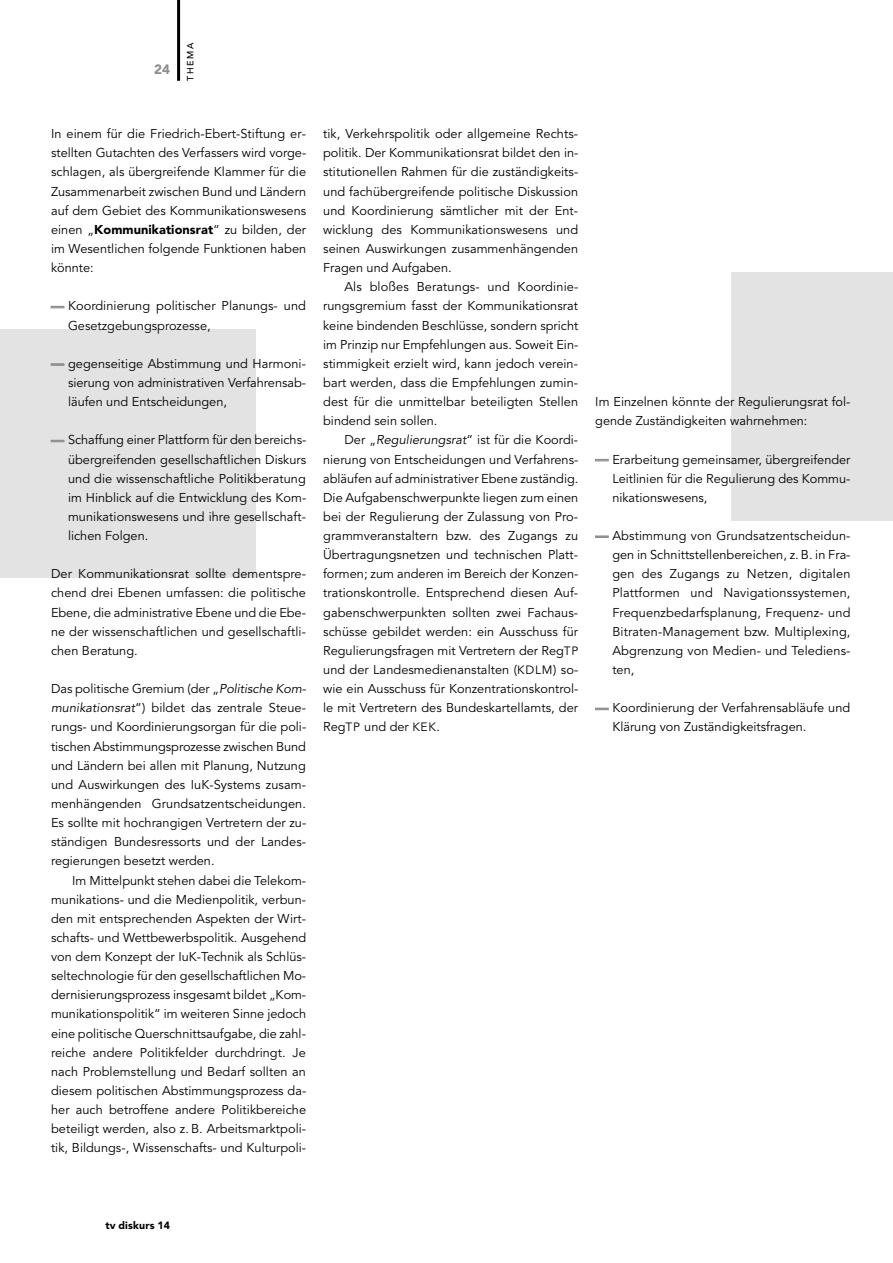
<style>
.page{position:relative;width:893px;height:1263px;background:#fff}
.page>*{position:absolute;margin:0;border:0;box-sizing:border-box;transform-origin:0 0}
.t1{font:900 13.5px "Avenir";color:#8e8e8e}
.t2{font:12.75px/19.2px "Avenir";color:#000;text-align:justify}
.t3{font:900 10.5px "Avenir";letter-spacing:.02em;color:#000}
.t4{font:500 9px "Avenir";letter-spacing:.165em;color:#000}
.s1{font-weight:900}
.s2{font-weight:900;color:#8e8e8e}
.s3{font-style:italic}
.s4{font-size:12px}
</style>
<div class="page">
<div style="left:0;top:330px;width:255px;height:248px;background:#e3e3e3"></div>
<div style="left:731px;top:272px;width:162px;height:249px;background:#e3e3e3"></div>
<hr style="left:177px;top:0;width:3px;height:81px;background:#000">
<p class="t1" style="left:154px;top:64px;width:17px">24</p>
<p class="t4" style="left:187px;top:81px;width:39px;rotate:-90deg">THEMA</p>
<p class="t2" style="left:51px;top:125px;width:257px">In einem für die Friedrich-Ebert-Stiftung er&shy;stellten Gutachten des Verfassers wird vorge&shy;schlagen, als übergreifende Klammer für die Zusammenarbeit zwischen Bund und Ländern auf dem Gebiet des Kommunikationswesens einen „<span class="s1">Kommunikationsrat</span>“ zu bilden, der im Wesentlichen folgende Funktionen haben könnte:</p>
<p class="t2" style="left:68px;top:297px;width:239px;text-indent:-17px"><span class="s2">—</span> Koordinierung politischer Planungs- und<br>Gesetzgebungsprozesse,</p>
<p class="t2" style="left:68px;top:355px;width:240px;text-indent:-17px"><span class="s2">—</span> gegenseitige Abstimmung und Harmoni&shy;sierung von administrativen Verfahrensab&shy;läufen und Entscheidungen,</p>
<p class="t2" style="left:68px;top:431px;width:240px;text-indent:-17px"><span class="s2">—</span> Schaffung einer Plattform für den bereichs&shy;übergreifenden gesellschaftlichen Diskurs und die wissenschaftliche Politikberatung im Hinblick auf die Entwicklung des Kom&shy;munikationswesens und ihre gesellschaft&shy;lichen Folgen.</p>
<p class="t2" style="left:51px;top:565px;width:256px">Der Kommunikationsrat sollte dementspre&shy;chend drei Ebenen umfassen: die politische Ebene, die administrative Ebene und die Ebe&shy;ne der wissenschaftlichen und gesellschaftli&shy;chen Beratung.</p>
<p class="t2" style="left:51px;top:680px;width:257px">Das politische Gremium (der „<span class="s3">Politische Kom&shy;munikationsrat</span>“) bildet das zentrale Steue&shy;rungs- und Koordinierungsorgan für die poli&shy;tischen Abstimmungsprozesse zwischen Bund und Ländern bei allen mit Planung, Nutzung und Auswirkungen des IuK-Systems zusam&shy;menhängenden Grundsatzentscheidungen.<br>Es sollte mit hochrangigen Vertretern der zu&shy;ständigen Bundesressorts und der Landes&shy;regierungen besetzt werden.</p>
<p class="t2" style="left:51px;top:871px;width:257px;text-indent:21px">Im Mittelpunkt stehen dabei die Telekom&shy;munikations- und die Medienpolitik, verbun&shy;den mit entsprechenden Aspekten der Wirt&shy;schafts- und Wettbewerbspolitik. Ausgehend von dem Konzept der IuK-Technik als Schlüs&shy;seltechnologie für den gesellschaftlichen Mo&shy;dernisierungsprozess insgesamt bildet „Kom&shy;munikationspolitik“ im weiteren Sinne jedoch eine politische Querschnittsaufgabe, die zahl&shy;reiche andere Politikfelder durchdringt. Je nach Problemstellung und Bedarf sollten an diesem politischen Abstimmungsprozess da&shy;her auch betroffene andere Politikbereiche beteiligt werden, also z. B. Arbeitsmarktpoli&shy;tik, Bildungs-, Wissenschafts- und Kulturpoli-</p>
<p class="t2" style="left:323px;top:125px;width:257px">tik, Verkehrspolitik oder allgemeine Rechts&shy;politik. Der Kommunikationsrat bildet den in&shy;stitutionellen Rahmen für die zuständigkeits&shy;und fachübergreifende politische Diskussion und Koordinierung sämtlicher mit der Ent&shy;wicklung des Kommunikationswesens und seinen Auswirkungen zusammenhängenden Fragen und Aufgaben.</p>
<p class="t2" style="left:323px;top:278px;width:257px;text-indent:21px">Als bloßes Beratungs- und Koordinie&shy;rungsgremium fasst der Kommunikationsrat keine bindenden Beschlüsse, sondern spricht im Prinzip nur Empfehlungen aus. Soweit Ein&shy;stimmigkeit erzielt wird, kann jedoch verein&shy;bart werden, dass die Empfehlungen zumin&shy;dest für die unmittelbar beteiligten Stellen bindend sein sollen.</p>
<p class="t2" style="left:323px;top:431px;width:257px;text-indent:21px">Der „<span class="s3">Regulierungsrat</span>“ ist für die Koordi&shy;nierung von Entscheidungen und Verfahrens&shy;abläufen auf administrativer Ebene zuständig.<br>Die Aufgabenschwerpunkte liegen zum einen bei der Regulierung der Zulassung von Pro&shy;grammveranstaltern bzw. des Zugangs zu Übertragungsnetzen und technischen Platt&shy;formen; zum anderen im Bereich der Konzen&shy;trationskontrolle. Entsprechend diesen Auf&shy;gabenschwerpunkten sollten zwei Fachaus&shy;schüsse gebildet werden: ein Ausschuss für Regulierungsfragen mit Vertretern der Reg<span class="s4">TP </span>und der Landesmedienanstalten (<span class="s4">KDLM</span>) so&shy;wie ein Ausschuss für Konzentrationskontrol&shy;le mit Vertretern des Bundeskartellamts, der Reg<span class="s4">TP</span> und der <span class="s4">KEK</span>.</p>
<p class="t2" style="left:595px;top:393px;width:257px">Im Einzelnen könnte der Regulierungsrat fol&shy;gende Zuständigkeiten wahrnehmen:</p>
<p class="t2" style="left:612px;top:450px;width:240px;text-indent:-17px"><span class="s2">—</span> Erarbeitung gemeinsamer, übergreifender Leitlinien für die Regulierung des Kommu&shy;nikationswesens,</p>
<p class="t2" style="left:612px;top:527px;width:240px;text-indent:-17px"><span class="s2">—</span> Abstimmung von Grundsatzentscheidun&shy;gen in Schnittstellenbereichen, z. B. in Fra&shy;gen des Zugangs zu Netzen, digitalen Plattformen und Navigationssystemen, Frequenzbedarfsplanung, Frequenz- und Bitraten-Management bzw. Multiplexing, Abgrenzung von Medien- und Telediens&shy;ten,</p>
<p class="t2" style="left:612px;top:699px;width:239px;text-indent:-17px"><span class="s2">—</span> Koordinierung der Verfahrensabläufe und<br>Klärung von Zuständigkeitsfragen.</p>
<p class="t3" style="left:105px;top:1221px;width:66px">tv diskurs 14</p>
</div>
